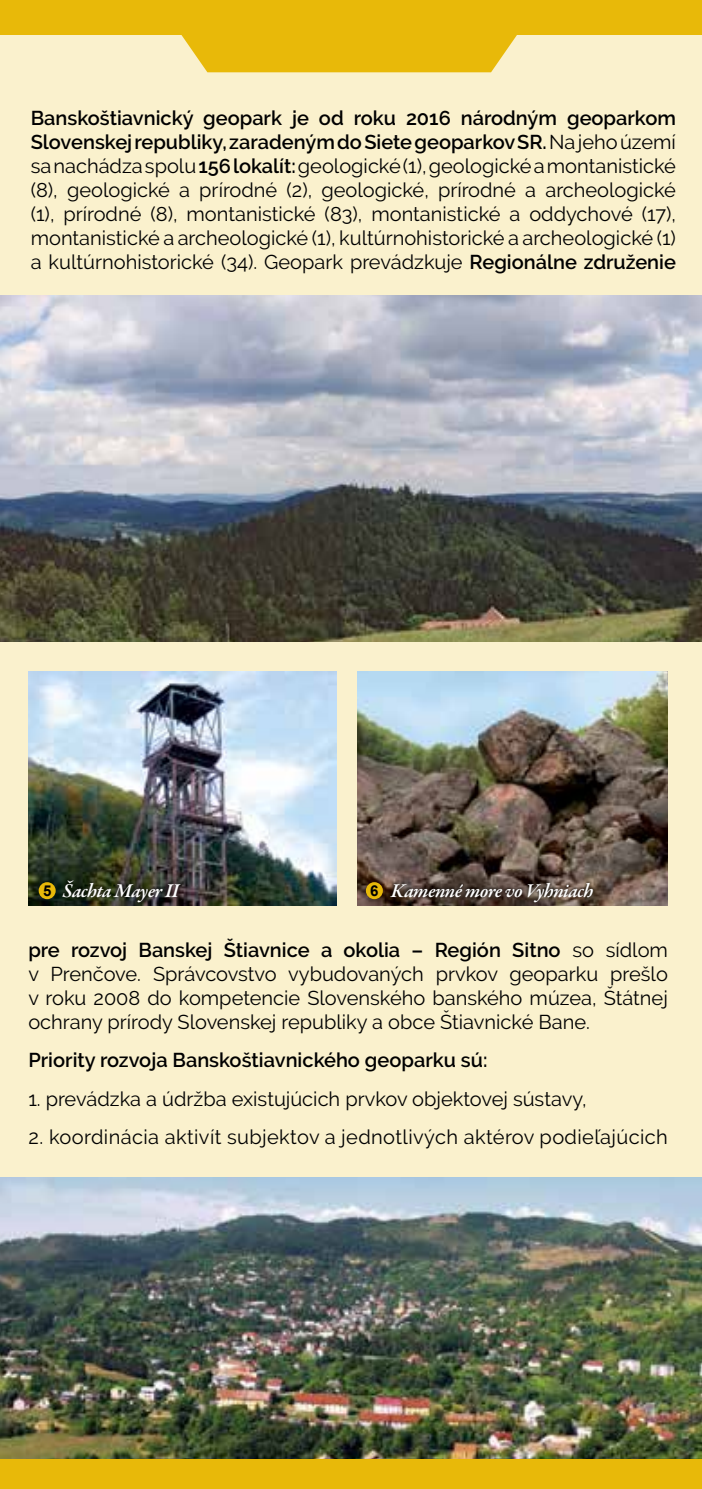
<style>
.page{position:relative;width:702px;height:1489px;background:#fff}
.page>*{position:absolute;margin:0;border:0;box-sizing:border-box;transform-origin:0 0}
.t1{font:20px/24px "Raleway";color:#000;text-align:justify}
.t2{font:20px "Raleway";letter-spacing:.02em;color:#000}
.t3{font:600 20px "Raleway";color:#000}
.t4{font:italic 600 20px "Garamond Premr Pro";letter-spacing:-.025em;color:#fff}
.s1{font-weight:600}
.s2{font-family:"Arial";font-weight:700;font-style:normal;font-size:15px;color:#000}
</style>
<div class="page">
<div style="left:0;top:0;width:702px;height:1488px;background:#e8b909"></div>
<div style="left:0;top:35px;width:702px;height:1416px;background:#faf1cd"></div>
<svg style="left:181px;top:35px;width:336px;height:37px"></svg>
<img style="left:0;top:296px;width:702px;height:345px">
<img style="left:28px;top:671px;width:308px;height:234px">
<img style="left:0;top:1177px;width:702px;height:281px">
<img style="left:357px;top:671px;width:311px;height:234px">
<div style="left:387px;top:879px;width:209px;height:25px;background:#000;opacity:.85"></div>
<div style="left:59px;top:876px;width:125px;height:28px;background:#000;opacity:.85"></div>
<div style="left:366px;top:882px;width:17px;height:17px;background:#e8b909;border-radius:50%"></div>
<div style="left:39px;top:882px;width:17px;height:17px;background:#e8b909;border-radius:50%"></div>
<p class="t1" style="left:31px;top:106px;width:646px"><span class="s1">Banskoštiavnický geopark je od roku 2016 národným geoparkom Slovenskej republiky, zaradeným do Siete geoparkov SR.</span> Na jeho území sa nachádza spolu <span class="s1">156 lokalít:</span> geologické (1), geologické a montanistické (8), geologické a prírodné (2), geologické, prírodné a archeologické (1), prírodné (8), montanistické (83), montanistické a oddychové (17), montanistické a archeologické (1), kultúrnohistorické a archeologické (1) a kultúrnohistorické (34). Geopark prevádzkuje <span class="s1">Regionálne združenie</span></p>
<p class="t4" style="left:43px;top:878px;width:137px"><span class="s2">5</span> Šachta Mayer II</p>
<p class="t4" style="left:370px;top:878px;width:225px"><span class="s2">6</span> Kamenné more vo Vyhniach</p>
<p class="t1" style="left:28px;top:937px;width:641px"><span class="s1">pre rozvoj Banskej Štiavnice a okolia – Región Sitno</span> so sídlom v Prenčove. Správcovstvo vybudovaných prvkov geoparku prešlo v roku 2008 do kompetencie Slovenského banského múzea, Štátnej ochrany prírody Slovenskej republiky a obce Štiavnické Bane.</p>
<p class="t3" style="left:28px;top:1048px;width:460px">Priority rozvoja Banskoštiavnického geoparku sú:</p>
<p class="t1" style="left:28px;top:1086px;width:560px">1. prevádzka a údržba existujúcich prvkov objektovej sústavy,</p>
<p class="t2" style="left:28px;top:1124px;width:641px">2. koordinácia aktivít subjektov a jednotlivých aktérov podieľajúcich</p>
</div>
